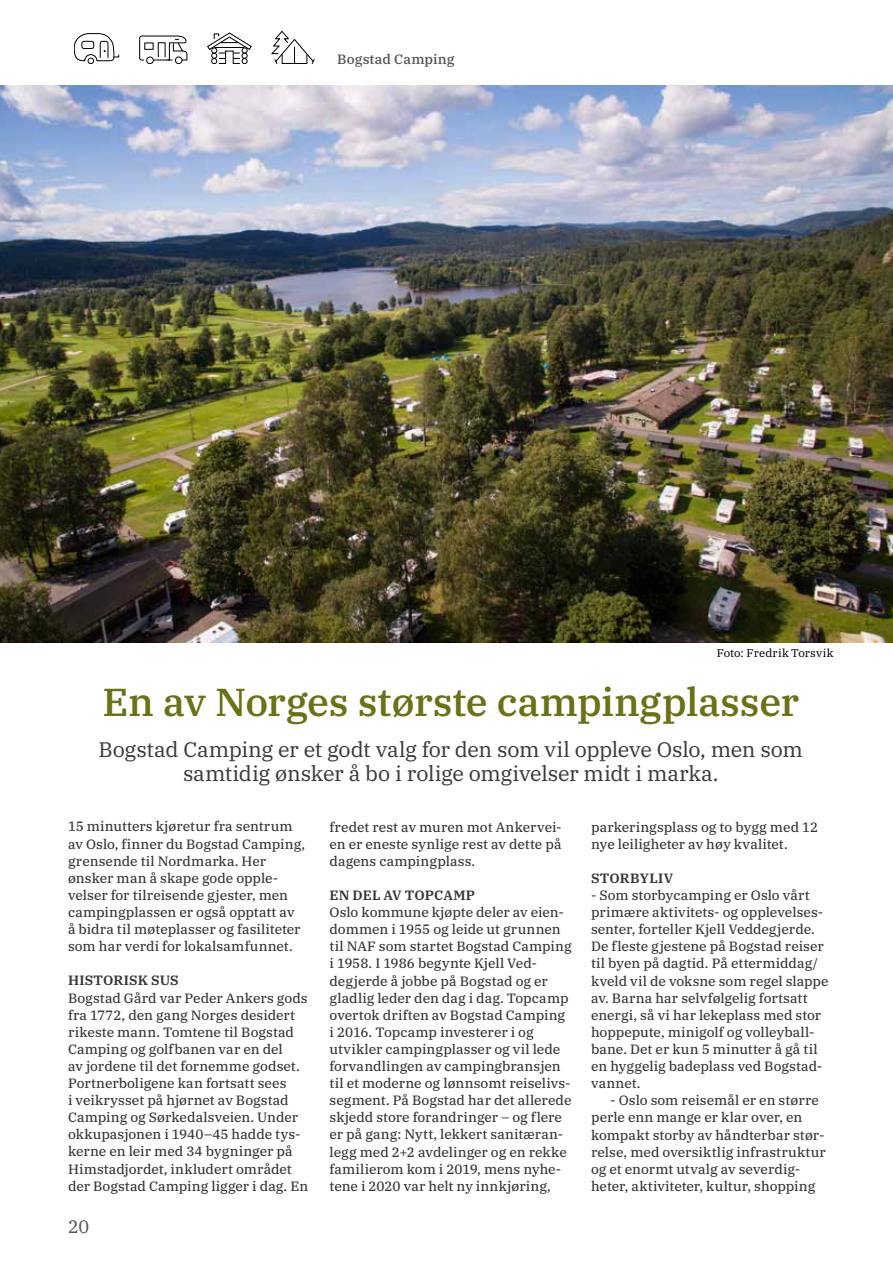
<style>
.page{position:relative;width:893px;height:1263px;background:#fff}
.page>*{position:absolute;margin:0;border:0;box-sizing:border-box;transform-origin:0 0}
.t1{font:500 39px "IBM Plex Serif";letter-spacing:-.01em;color:#6b7117}
.t2{font:21px/24px "IBM Plex Serif";letter-spacing:-.015em;color:#3c3c3b;text-align:center}
.t3{font:18px "IBM Plex Serif";color:#575756}
.t4{font:13.5px/17.1px "IBM Plex Serif Text";color:#373636}
.t5{font:600 13.5px "IBM Plex Serif";letter-spacing:.01em;color:#373636}
.t6{font:500 13.5px "IBM Plex Serif";letter-spacing:.01em;color:#575756}
.t7{font:11.25px "IBM Plex Serif";letter-spacing:.02em;color:#000}
</style>
<div class="page">
<svg style="left:74px;top:33px;width:45px;height:31px"></svg>
<div style="left:147px;top:57px;width:6px;height:7px;border:1px solid #000;border-radius:50%"></div>
<div style="left:175px;top:57px;width:7px;height:7px;border:1px solid #000;border-radius:50%"></div>
<svg style="left:139px;top:36px;width:48px;height:25px"></svg>
<svg style="left:207px;top:33px;width:45px;height:31px"></svg>
<svg style="left:272px;top:31px;width:43px;height:33px"></svg>
<img style="left:0;top:85px;width:893px;height:557px">
<p class="t6" style="left:337px;top:49px;width:119px">Bogstad Camping</p>
<p class="t7" style="left:717px;top:645px;width:118px">Foto: Fredrik Torsvik</p>
<h1 class="t1" style="left:102px;top:672px;width:698px">En av Norges største campingplasser</h1>
<h2 class="t2" style="left:99px;top:736px;width:706px">Bogstad Camping er et godt valg for den som vil oppleve Oslo, men som samtidig ønsker å bo i rolige omgivelser midt i marka.</h2>
<p class="t4" style="left:68px;top:817px;width:239px">15 minutters kjøretur fra sentrum av Oslo, finner du Bogstad Camping, grensende til Nordmarka. Her ønsker man å skape gode opple&shy;velser for tilreisende gjester, men campingplassen er også opptatt av å bidra til møteplasser og fasiliteter som har verdi for lokalsamfunnet.</p>
<p class="t5" style="left:68px;top:970px;width:112px">HISTORISK SUS</p>
<p class="t4" style="left:68px;top:988px;width:242px">Bogstad Gård var Peder Ankers gods fra 1772, den gang Norges desidert rikeste mann. Tomtene til Bogstad Camping og golfbanen var en del<br>av jordene til det fornemme godset.<br>Portnerboligene kan fortsatt sees<br>i veikrysset på hjørnet av Bogstad Camping og Sørkedalsveien. Under okkupasjonen i 1940–45 hadde tys&shy;kerne en leir med 34 bygninger på Himstadjordet, inkludert området der Bogstad Camping ligger i dag. En</p>
<h3 class="t3" style="left:68px;top:1213px;width:23px">20</h3>
<p class="t4" style="left:330px;top:817px;width:234px;text-align:justify">fredet rest av muren mot Ankervei&shy;en er eneste synlige rest av dette på dagens campingplass.</p>
<p class="t5" style="left:330px;top:884px;width:147px">EN DEL AV TOPCAMP</p>
<p class="t4" style="left:330px;top:903px;width:244px">Oslo kommune kjøpte deler av eien&shy;dommen i 1955 og leide ut grunnen til NAF som startet Bogstad Camping i 1958. I 1986 begynte Kjell Ved&shy;degjerde å jobbe på Bogstad og er gladlig leder den dag i dag. Topcamp overtok driften av Bogstad Camping i 2016. Topcamp investerer i og utvikler campingplasser og vil lede forvandlingen av campingbransjen til et moderne og lønnsomt reiselivs&shy;segment. På Bogstad har det allerede skjedd store forandringer – og flere er på gang: Nytt, lekkert sanitæran&shy;legg med 2+2 avdelinger og en rekke familierom kom i 2019, mens nyhe&shy;tene i 2020 var helt ny innkjøring,</p>
<p class="t4" style="left:591px;top:817px;width:229px">parkeringsplass og to bygg med 12 nye leiligheter av høy kvalitet.</p>
<p class="t5" style="left:591px;top:867px;width:84px">STORBYLIV</p>
<p class="t4" style="left:591px;top:885px;width:239px">- Som storbycamping er Oslo vårt primære aktivitets- og opplevelses&shy;senter, forteller Kjell Veddegjerde.<br>De fleste gjestene på Bogstad reiser til byen på dagtid. På ettermiddag/ kveld vil de voksne som regel slappe av. Barna har selvfølgelig fortsatt energi, så vi har lekeplass med stor hoppepute, minigolf og volleyball&shy;bane. Det er kun 5 minutter å gå til en hyggelig badeplass ved Bogstad&shy;vannet.</p>
<p class="t4" style="left:591px;top:1091px;width:236px;text-indent:19px">- Oslo som reisemål er en større perle enn mange er klar over, en kompakt storby av håndterbar stør&shy;relse, med oversiktlig infrastruktur og et enormt utvalg av severdig&shy;heter, aktiviteter, kultur, shopping</p>
</div>
